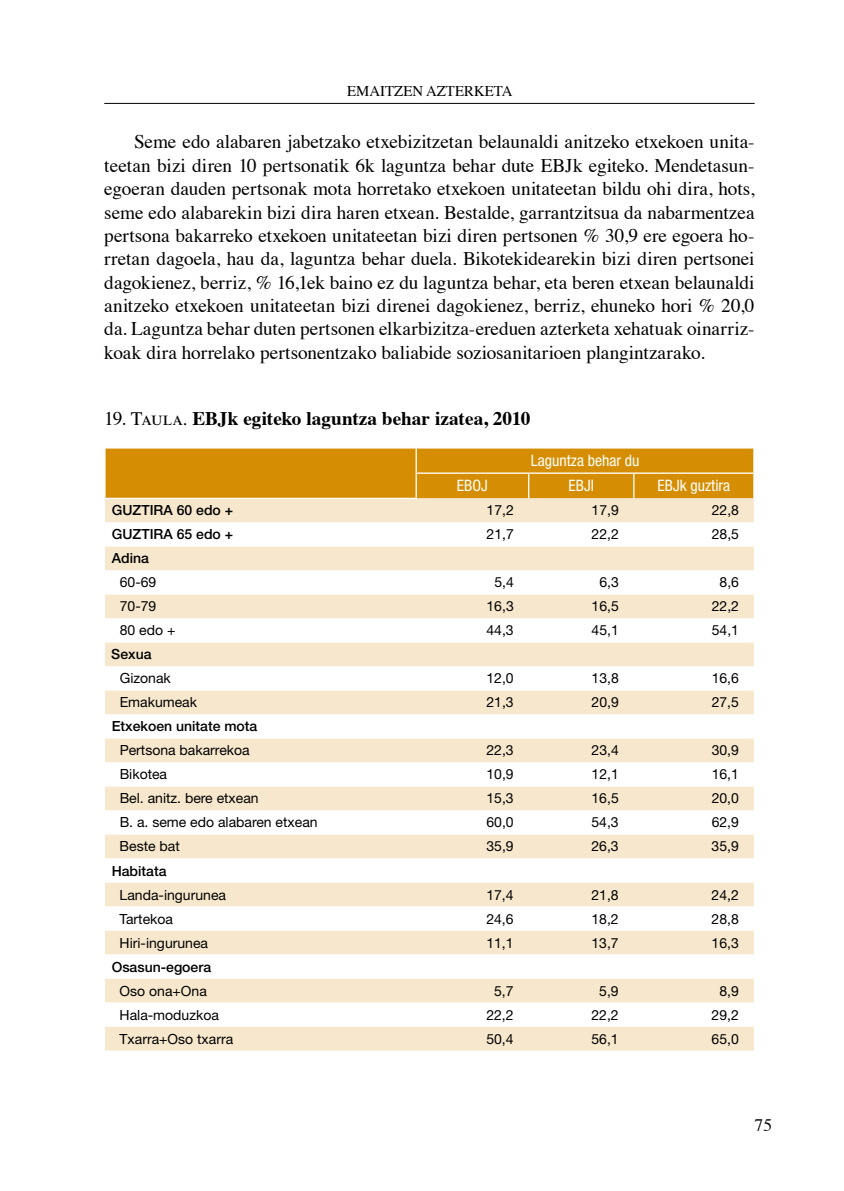
<style>
.page{position:relative;width:844px;height:1191px;background:#fff}
.page>*{position:absolute;margin:0;border:0;box-sizing:border-box;transform-origin:0 0}
.t1{font:19.25px/23.4px "Times";color:#000;text-align:justify}
.t2{font:700 19.25px "Times";color:#000}
.t3{font:17.5px "Times";color:#000}
.t4{font:condensed 15.75px "Helvetica Neue LT Std";color:#fff}
.t5{font:14.88px "Times";color:#000}
.t6{font:14px "Helvetica Neue LT Std";color:#000}
.t7{font:500 14px "Helvetica Neue LT Std";color:#000}
.s1{font-weight:400}
.s2{font-family:"Times Roman SC";font-weight:400}
</style>
<div class="page">
<hr style="left:104px;top:103px;width:650px;height:1px;background:#000">
<div style="left:105px;top:498px;width:648px;height:552px;background:#f7e8cd"></div>
<svg style="left:105px;top:522px;width:648px;height:504px"></svg>
<div style="left:105px;top:448px;width:649px;height:50px;background:#d58e03"></div>
<hr style="left:104px;top:498px;width:313px;height:1px;background:#fff">
<p class="t5" style="left:347px;top:77px;width:20px">Emaitzen</p>
<p class="t5" style="left:426px;top:77px;width:10px">azterketa</p>
<p class="t1" style="left:104px;top:129px;width:651px;text-indent:30px">Seme edo alabaren jabetzako etxebizitzetan belaunaldi anitzeko etxekoen unita&shy;teetan bizi diren 10 pertsonatik 6k laguntza behar dute EBJk egiteko. Mendetasun&shy;egoeran dauden pertsonak mota horretako etxekoen unitateetan bildu ohi dira, hots, seme edo alabarekin bizi dira haren etxean. Bestalde, garrantzitsua da nabarmentzea pertsona bakarreko etxekoen unitateetan bizi diren pertsonen % 30,9 ere egoera ho&shy;rretan dagoela, hau da, laguntza behar duela. Bikotekidearekin bizi diren pertsonei dagokienez, berriz, % 16,1ek baino ez du laguntza behar, eta beren etxean belaunaldi anitzeko etxekoen unitateetan bizi direnei dagokienez, berriz, ehuneko hori % 20,0 da. Laguntza behar duten pertsonen elkarbizitza-ereduen azterketa xehatuak oinarriz&shy;koak dira horrelako pertsonentzako baliabide soziosanitarioen plangintzarako.</p>
<p class="t2" style="left:104px;top:400px;width:427px"><span class="s1">19.</span> <span class="s2">Taula.</span> EBJk egiteko laguntza behar izatea, 2010</p>
<p class="t4" style="left:530px;top:451px;width:110px">Laguntza behar du</p>
<p class="t4" style="left:457px;top:477px;width:32px">EBOJ</p>
<p class="t4" style="left:568px;top:477px;width:27px">EBJI</p>
<p class="t4" style="left:657px;top:477px;width:74px">EBJk guztira</p>
<p class="t7" style="left:112px;top:502px;width:123px">Guztira 60 edo +</p>
<p class="t6" style="left:486px;top:502px;width:29px">17,2</p>
<p class="t6" style="left:591px;top:502px;width:29px">17,9</p>
<p class="t6" style="left:711px;top:502px;width:29px">22,8</p>
<p class="t7" style="left:112px;top:526px;width:123px">Guztira 65 edo +</p>
<p class="t6" style="left:486px;top:526px;width:29px">21,7</p>
<p class="t6" style="left:591px;top:526px;width:29px">22,2</p>
<p class="t6" style="left:711px;top:526px;width:29px">28,5</p>
<p class="t7" style="left:112px;top:550px;width:39px">Adina</p>
<p class="t6" style="left:120px;top:574px;width:38px">60-69</p>
<p class="t6" style="left:494px;top:574px;width:21px">5,4</p>
<p class="t6" style="left:599px;top:574px;width:21px">6,3</p>
<p class="t6" style="left:719px;top:574px;width:21px">8,6</p>
<p class="t6" style="left:120px;top:598px;width:38px">70-79</p>
<p class="t6" style="left:486px;top:598px;width:29px">16,3</p>
<p class="t6" style="left:591px;top:598px;width:29px">16,5</p>
<p class="t6" style="left:711px;top:598px;width:29px">22,2</p>
<p class="t6" style="left:120px;top:622px;width:57px">80 edo +</p>
<p class="t6" style="left:486px;top:622px;width:29px">44,3</p>
<p class="t6" style="left:591px;top:622px;width:29px">45,1</p>
<p class="t6" style="left:711px;top:622px;width:29px">54,1</p>
<p class="t7" style="left:111px;top:646px;width:42px">Sexua</p>
<p class="t6" style="left:120px;top:670px;width:53px">Gizonak</p>
<p class="t6" style="left:486px;top:670px;width:29px">12,0</p>
<p class="t6" style="left:591px;top:670px;width:29px">13,8</p>
<p class="t6" style="left:711px;top:670px;width:29px">16,6</p>
<p class="t6" style="left:120px;top:694px;width:79px">Emakumeak</p>
<p class="t6" style="left:486px;top:694px;width:29px">21,3</p>
<p class="t6" style="left:591px;top:694px;width:29px">20,9</p>
<p class="t6" style="left:711px;top:694px;width:29px">27,5</p>
<p class="t7" style="left:112px;top:718px;width:147px">Etxekoen unitate mota</p>
<p class="t6" style="left:120px;top:742px;width:131px">Pertsona bakarrekoa</p>
<p class="t6" style="left:486px;top:742px;width:29px">22,3</p>
<p class="t6" style="left:591px;top:742px;width:29px">23,4</p>
<p class="t6" style="left:711px;top:742px;width:29px">30,9</p>
<p class="t6" style="left:120px;top:766px;width:49px">Bikotea</p>
<p class="t6" style="left:486px;top:766px;width:29px">10,9</p>
<p class="t6" style="left:591px;top:766px;width:29px">12,1</p>
<p class="t6" style="left:711px;top:766px;width:29px">16,1</p>
<p class="t6" style="left:120px;top:790px;width:140px">Bel. anitz. bere etxean</p>
<p class="t6" style="left:486px;top:790px;width:29px">15,3</p>
<p class="t6" style="left:591px;top:790px;width:29px">16,5</p>
<p class="t6" style="left:711px;top:790px;width:29px">20,0</p>
<p class="t6" style="left:120px;top:814px;width:199px">B. a. seme edo alabaren etxean</p>
<p class="t6" style="left:486px;top:814px;width:29px">60,0</p>
<p class="t6" style="left:591px;top:814px;width:29px">54,3</p>
<p class="t6" style="left:711px;top:814px;width:29px">62,9</p>
<p class="t6" style="left:120px;top:838px;width:62px">Beste bat</p>
<p class="t6" style="left:486px;top:838px;width:29px">35,9</p>
<p class="t6" style="left:591px;top:838px;width:29px">26,3</p>
<p class="t6" style="left:711px;top:838px;width:29px">35,9</p>
<p class="t7" style="left:112px;top:862px;width:56px">Habitata</p>
<p class="t6" style="left:120px;top:886px;width:108px">Landa-ingurunea</p>
<p class="t6" style="left:486px;top:886px;width:29px">17,4</p>
<p class="t6" style="left:591px;top:886px;width:29px">21,8</p>
<p class="t6" style="left:711px;top:886px;width:29px">24,2</p>
<p class="t6" style="left:120px;top:910px;width:55px">Tartekoa</p>
<p class="t6" style="left:486px;top:910px;width:29px">24,6</p>
<p class="t6" style="left:591px;top:910px;width:29px">18,2</p>
<p class="t6" style="left:711px;top:910px;width:29px">28,8</p>
<p class="t6" style="left:120px;top:934px;width:90px">Hiri-ingurunea</p>
<p class="t6" style="left:486px;top:934px;width:29px">11,1</p>
<p class="t6" style="left:591px;top:934px;width:29px">13,7</p>
<p class="t6" style="left:711px;top:934px;width:29px">16,3</p>
<p class="t7" style="left:112px;top:958px;width:101px">Osasun-egoera</p>
<p class="t6" style="left:120px;top:982px;width:89px">Oso ona+Ona</p>
<p class="t6" style="left:494px;top:982px;width:21px">5,7</p>
<p class="t6" style="left:599px;top:982px;width:21px">5,9</p>
<p class="t6" style="left:719px;top:982px;width:21px">8,9</p>
<p class="t6" style="left:119px;top:1006px;width:101px">Hala-moduzkoa</p>
<p class="t6" style="left:486px;top:1006px;width:29px">22,2</p>
<p class="t6" style="left:591px;top:1006px;width:29px">22,2</p>
<p class="t6" style="left:711px;top:1006px;width:29px">29,2</p>
<p class="t6" style="left:119px;top:1030px;width:115px">Txarra+Oso txarra</p>
<p class="t6" style="left:486px;top:1030px;width:29px">50,4</p>
<p class="t6" style="left:591px;top:1030px;width:29px">56,1</p>
<p class="t6" style="left:711px;top:1030px;width:29px">65,0</p>
<p class="t3" style="left:754px;top:1109px;width:19px">75</p>
</div>
